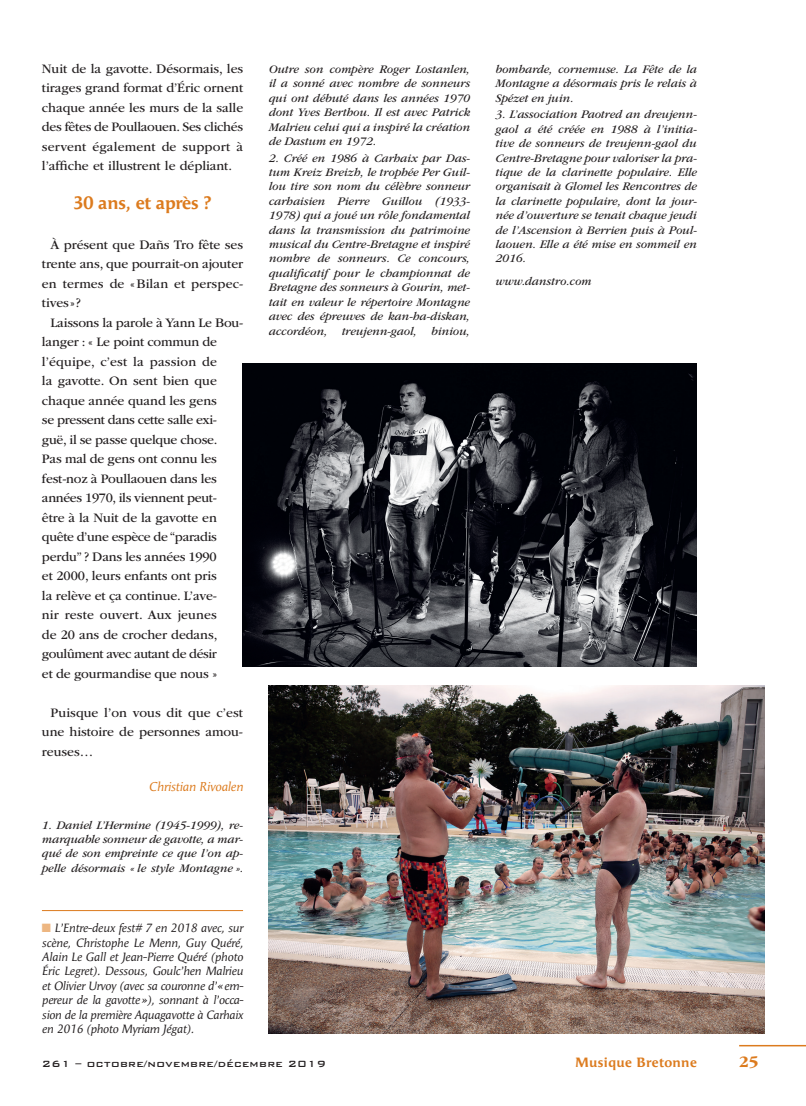
<style>
.page{position:relative;width:806px;height:1106px;background:#fff}
.page>*{position:absolute;margin:0;border:0;box-sizing:border-box;transform-origin:0 0}
.t1{font:700 18px "Angie";letter-spacing:-.01em;color:#dc7b1e}
.t2{font:700 16.5px "ITC Garamond Std";color:#dc7b1e}
.t3{font:13.5px/19.5px "ITC Garamond Std";letter-spacing:-.01em;color:#231f20;text-align:justify}
.t4{font:700 13.5px "Angie";letter-spacing:.025em;color:#dc7b1e}
.t5{font:italic 12.75px "Angie";letter-spacing:-.005em;color:#dc7b1e}
.t6{font:italic 12px/14.4px "ITC Garamond Std";letter-spacing:-.005em;color:#231f20;text-align:justify}
.t7{font:italic 12px/14.4px "Angie";letter-spacing:-.01em;color:#231f20;text-align:justify}
.t8{font:500 12px "Bank Gothic BT";letter-spacing:.025em;color:#231f20}
.s1{color:#edb681}
</style>
<div class="page">
<hr style="left:739px;top:1045px;width:67px;height:1px;background:#dc7b1e">
<img style="left:269px;top:685px;width:496px;height:348px">
<hr style="left:42px;top:910px;width:201px;height:1px;background:#dc7b1e">
<img style="left:242px;top:363px;width:455px;height:303px">
<p class="t3" style="left:42px;top:59px;width:203px">Nuit de la gavotte. Désormais, les tirages grand format d’Éric ornent chaque année les murs de la salle des fêtes de Poullaouen. Ses clichés servent également de support à l’affiche et illustrent le dépliant.</p>
<h1 class="t1" style="left:74px;top:193px;width:139px">30 ans, et après ?</h1>
<p class="t3" style="left:42px;top:235px;width:203px;text-indent:9px">À présent que Dañs Tro fête ses trente ans, que pourrait-on ajouter en termes de «Bilan et perspec&shy;tives »?</p>
<p class="t3" style="left:42px;top:313px;width:203px;text-align:left;text-indent:9px">Laissons la parole à Yann Le Bou&shy;langer : « Le point commun de l’équipe, c’est la passion de<br>la gavotte. On sent bien que chaque année quand les gens<br>se pressent dans cette salle exi&shy;guë, il se passe quelque chose.<br>Pas mal de gens ont connu les fest-noz à Poullaouen dans les années 1970, ils viennent peut-<br>être à la Nuit de la gavotte en quête d’une espèce de “paradis perdu” ? Dans les années 1990<br>et 2000, leurs enfants ont pris<br>la relève et ça continue. L’ave-<br>nir reste ouvert. Aux jeunes<br>de 20 ans de crocher dedans, goulûment avec autant de désir<br>et de gourmandise que nous »</p>
<p class="t3" style="left:42px;top:702px;width:203px;text-indent:9px">Puisque l’on vous dit que c’est une histoire de personnes amou&shy;reuses…</p>
<p class="t5" style="left:149px;top:779px;width:96px">Christian Rivoalen</p>
<p class="t6" style="left:42px;top:817px;width:203px">1. Daniel L’Hermine (1945-1999), re&shy;marquable sonneur de gavotte, a mar&shy;qué de son empreinte ce que l’on ap&shy;pelle désormais « le style Montagne ».</p>
<p class="t7" style="left:42px;top:921px;width:203px"><span class="s1">■</span> L’Entre-deux fest# 7 en 2018 avec, sur scène, Christophe Le Menn, Guy Quéré, Alain Le Gall et Jean-Pierre Quéré (photo Éric Legret). Dessous, Goulc’hen Malrieu et Olivier Urvoy (avec sa couronne d’«em&shy;pereur de la gavotte»), sonnant à l’occa&shy;sion de la première Aquagavotte à Carhaix en 2016 (photo Myriam Jégat).</p>
<p class="t6" style="left:269px;top:62px;width:203px">Outre son compère Roger Lostanlen, il a sonné avec nombre de sonneurs qui ont débuté dans les années 1970 dont Yves Berthou. Il est avec Patrick Malrieu celui qui a inspiré la création de Dastum en 1972.</p>
<p class="t6" style="left:269px;top:151px;width:203px">2. Créé en 1986 à Carhaix par Das&shy;tum Kreiz Breizh, le trophée Per Guil&shy;lou tire son nom du célèbre sonneur carhaisien Pierre Guillou (1933- 1978) qui a joué un rôle fondamental dans la transmission du patrimoine musical du Centre-Bretagne et inspiré nombre de sonneurs. Ce concours, qualificatif pour le championnat de Bretagne des sonneurs à Gourin, met&shy;tait en valeur le répertoire Montagne avec des épreuves de kan-ha-diskan, accordéon, treujenn-gaol, biniou,</p>
<p class="t6" style="left:496px;top:62px;width:203px">bombarde, cornemuse. La Fête de la Montagne a désormais pris le relais à Spézet en juin.</p>
<p class="t6" style="left:496px;top:108px;width:203px">3. L’association Paotred an dreujenn&shy;gaol a été créée en 1988 à l’initia&shy;tive de sonneurs de treujenn-gaol du Centre-Bretagne pour valoriser la pra&shy;tique de la clarinette populaire. Elle organisait à Glomel les Rencontres de la clarinette populaire, dont la jour&shy;née d’ouverture se tenait chaque jeudi de l’Ascension à Berrien puis à Poul&shy;laouen. Elle a été mise en sommeil en 2016.</p>
<p class="t6" style="left:496px;top:274px;width:98px">www.danstro.com</p>
<p class="t8" style="left:42px;top:1057px;width:286px">261 – octobre/novembre/décembre 2019</p>
<p class="t4" style="left:575px;top:1055px;width:123px">Musique Bretonne</p>
<h2 class="t2" style="left:739px;top:1052px;width:21px">25</h2>
</div>
